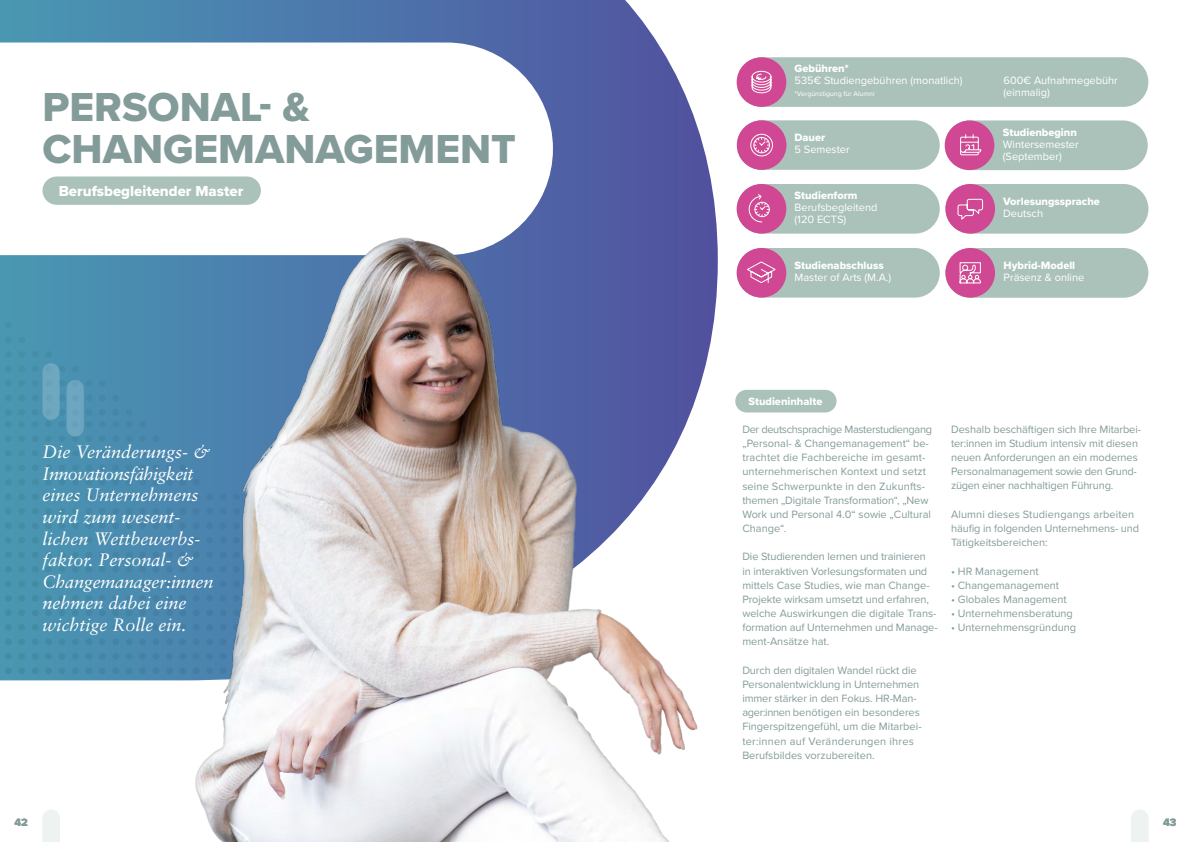
<style>
.page{position:relative;width:1191px;height:842px;background:#fff}
.page>*{position:absolute;margin:0;border:0;box-sizing:border-box;transform-origin:0 0}
.t1{font:42px/42px "Proxima Nova Extrabld";color:#839c9a}
.t2{font:italic 18px/21.6px "Sabon LT Pro";color:#fff}
.t3{font:15px "Proxima Nova Extrabld";color:#fff}
.t4{font:11px/14.2px "Proxima Nova";letter-spacing:-.01em;color:#839c9a}
.t5{font:11px/12px "Proxima Nova";color:#fff}
.t6{font:11px "Proxima Nova Extrabld";color:#fff}
.t7{font:11px "Proxima Nova Extrabld";color:#839c9a}
.t8{font:7px "Proxima Nova";color:#fff}
</style>
<div class="page">
<svg style="left:0;top:0;width:714px;height:680px;background:#5885b1"></svg>
<svg style="left:0;top:322px;width:12px;height:7px"></svg>
<svg style="left:0;top:337px;width:25px;height:6px"></svg>
<svg style="left:0;top:366px;width:79px;height:6px"></svg>
<svg style="left:0;top:351px;width:52px;height:7px"></svg>
<svg style="left:0;top:380px;width:106px;height:7px"></svg>
<svg style="left:0;top:395px;width:119px;height:6px"></svg>
<svg style="left:0;top:409px;width:146px;height:18px;background:#488eae"></svg>
<svg style="left:0;top:450px;width:163px;height:6px"></svg>
<svg style="left:0;top:435px;width:159px;height:7px"></svg>
<svg style="left:0;top:464px;width:163px;height:7px"></svg>
<svg style="left:0;top:493px;width:163px;height:7px"></svg>
<svg style="left:0;top:479px;width:163px;height:6px"></svg>
<svg style="left:0;top:508px;width:163px;height:6px"></svg>
<svg style="left:0;top:537px;width:163px;height:6px"></svg>
<svg style="left:0;top:522px;width:163px;height:7px"></svg>
<svg style="left:0;top:551px;width:163px;height:7px"></svg>
<svg style="left:0;top:580px;width:163px;height:7px"></svg>
<svg style="left:0;top:566px;width:163px;height:6px"></svg>
<svg style="left:0;top:595px;width:163px;height:7px"></svg>
<svg style="left:0;top:624px;width:163px;height:7px"></svg>
<svg style="left:0;top:609px;width:163px;height:7px"></svg>
<svg style="left:0;top:638px;width:163px;height:7px"></svg>
<svg style="left:0;top:667px;width:163px;height:7px"></svg>
<svg style="left:0;top:653px;width:163px;height:7px"></svg>
<svg style="left:0;top:43px;width:553px;height:212px"></svg>
<img style="left:163px;top:198px;width:555px;height:644px">
<svg style="left:43px;top:810px;width:17px;height:32px"></svg>
<div style="left:43px;top:176px;width:218px;height:29px;background:#abc2bb;border-radius:14px"></div>
<div style="left:43px;top:363px;width:17px;height:57px;background:#6da7c0;border-radius:9px"></div>
<div style="left:67px;top:380px;width:17px;height:57px;background:#6da6c0;border-radius:9px"></div>
<svg style="left:1131px;top:810px;width:17px;height:32px"></svg>
<div style="left:736px;top:248px;width:203px;height:50px;background:#abc2bb;border-radius:25px"></div>
<div style="left:736px;top:248px;width:50px;height:50px;background:#d04893;border-radius:50%"></div>
<svg style="left:747px;top:261px;width:29px;height:22px"></svg>
<div style="left:736px;top:184px;width:203px;height:50px;background:#abc2bb;border-radius:25px"></div>
<div style="left:736px;top:184px;width:50px;height:50px;background:#d04893;border-radius:50%"></div>
<svg style="left:748px;top:194px;width:22px;height:29px"></svg>
<div style="left:737px;top:120px;width:202px;height:50px;background:#abc2bb;border-radius:25px"></div>
<div style="left:945px;top:184px;width:203px;height:50px;background:#abc2bb;border-radius:25px"></div>
<div style="left:945px;top:184px;width:50px;height:50px;background:#d04893;border-radius:50%"></div>
<svg style="left:957px;top:198px;width:26px;height:22px"></svg>
<div style="left:737px;top:120px;width:49px;height:50px;background:#d04893;border-radius:50%"></div>
<svg style="left:753px;top:136px;width:17px;height:18px"></svg>
<div style="left:750px;top:134px;width:23px;height:22px;border:1px solid #fff;border-radius:50%"></div>
<div style="left:944px;top:120px;width:203px;height:50px;background:#abc2bb;border-radius:25px"></div>
<div style="left:944px;top:120px;width:50px;height:50px;background:#d04893;border-radius:50%"></div>
<svg style="left:960px;top:135px;width:21px;height:21px"></svg>
<div style="left:737px;top:57px;width:411px;height:50px;background:#abc2bb;border-radius:25px"></div>
<div style="left:736px;top:57px;width:50px;height:50px;background:#d04893;border-radius:50%"></div>
<svg style="left:751px;top:70px;width:21px;height:24px"></svg>
<div style="left:735px;top:390px;width:101px;height:22px;background:#abc2bb;border-radius:11px"></div>
<div style="left:945px;top:248px;width:203px;height:50px;background:#abc2bb;border-radius:25px"></div>
<div style="left:945px;top:248px;width:50px;height:50px;background:#d04893;border-radius:50%"></div>
<svg style="left:959px;top:262px;width:22px;height:22px"></svg>
<h1 class="t1" style="left:43px;top:85px;width:475px">PERSONAL- &amp;<br>CHANGEMANAGEMENT</h1>
<h3 class="t3" style="left:59px;top:179px;width:186px">Berufsbegleitender Master</h3>
<h2 class="t2" style="left:43px;top:441px;width:172px">Die Veränderungs- &amp;<br>Innovationsfähigkeit eines Unternehmens wird zum wesent&shy;lichen Wettbewerbs&shy;faktor. Personal- &amp;<br>Changemanager:innen nehmen dabei eine wichtige Rolle ein.</h2>
<p class="t7" style="left:15px;top:814px;width:15px">42</p>
<p class="t6" style="left:794px;top:61px;width:56px">Gebühren*</p>
<p class="t5" style="left:794px;top:74px;width:170px">535€ Studiengebühren (monatlich)</p>
<p class="t8" style="left:794px;top:89px;width:82px">*Vergünstigung für Alumni</p>
<p class="t6" style="left:794px;top:130px;width:32px">Dauer</p>
<p class="t5" style="left:794px;top:143px;width:57px">5 Semester</p>
<p class="t6" style="left:794px;top:187px;width:64px">Studienform</p>
<p class="t5" style="left:794px;top:201px;width:84px">Berufsbegleitend (120 ECTS)</p>
<p class="t6" style="left:794px;top:257px;width:91px">Studienabschluss</p>
<p class="t5" style="left:794px;top:271px;width:98px">Master of Arts (M.A.)</p>
<p class="t5" style="left:1003px;top:74px;width:116px">600€ Aufnahmegebühr (einmalig)</p>
<p class="t6" style="left:1002px;top:124px;width:76px">Studienbeginn</p>
<p class="t5" style="left:1002px;top:138px;width:77px">Wintersemester (September)</p>
<p class="t6" style="left:1003px;top:193px;width:98px">Vorlesungssprache</p>
<p class="t5" style="left:1003px;top:207px;width:41px">Deutsch</p>
<p class="t6" style="left:1003px;top:257px;width:73px">Hybrid-Modell</p>
<p class="t5" style="left:1003px;top:271px;width:82px">Präsenz &amp; online</p>
<p class="t6" style="left:748px;top:393px;width:76px">Studieninhalte</p>
<p class="t4" style="left:742px;top:422px;width:191px">Der deutschsprachige Masterstudiengang „Personal- &amp; Changemanagement“ be&shy;trachtet die Fachbereiche im gesamt&shy;unternehmerischen Kontext und setzt seine Schwerpunkte in den Zukunfts&shy;themen „Digitale Transformation“, „New Work und Personal 4.0“ sowie „Cultural Change“.</p>
<p class="t4" style="left:742px;top:549px;width:197px">Die Studierenden lernen und trainieren<br>in interaktiven Vorlesungsformaten und mittels Case Studies, wie man Change-Projekte wirksam umsetzt und erfahren, welche Auswirkungen die digitale Trans&shy;formation auf Unternehmen und Manage&shy;ment-Ansätze hat.</p>
<p class="t4" style="left:742px;top:662px;width:181px">Durch den digitalen Wandel rückt die Personalentwicklung in Unternehmen immer stärker in den Fokus. HR-Man&shy;ager:innen benötigen ein besonderes Fingerspitzengefühl, um die Mitarbei&shy;ter:innen auf Veränderungen ihres Berufsbildes vorzubereiten.</p>
<p class="t4" style="left:951px;top:422px;width:191px">Deshalb beschäftigen sich Ihre Mitarbei&shy;ter:innen im Studium intensiv mit diesen neuen Anforderungen an ein modernes Personalmanagement sowie den Grund&shy;zügen einer nachhaltigen Führung.</p>
<p class="t4" style="left:951px;top:507px;width:190px">Alumni dieses Studiengangs arbeiten häufig in folgenden Unternehmens- und<br>Tätigkeitsbereichen:</p>
<p class="t4" style="left:951px;top:563px;width:89px">• HR Management</p>
<p class="t4" style="left:951px;top:577px;width:110px">• Changemanagement</p>
<p class="t4" style="left:951px;top:592px;width:117px">• Globales Management</p>
<p class="t4" style="left:951px;top:606px;width:123px">• Unternehmensberatung</p>
<p class="t4" style="left:951px;top:620px;width:127px">• Unternehmensgründung</p>
<p class="t7" style="left:1163px;top:814px;width:15px">43</p>
</div>
